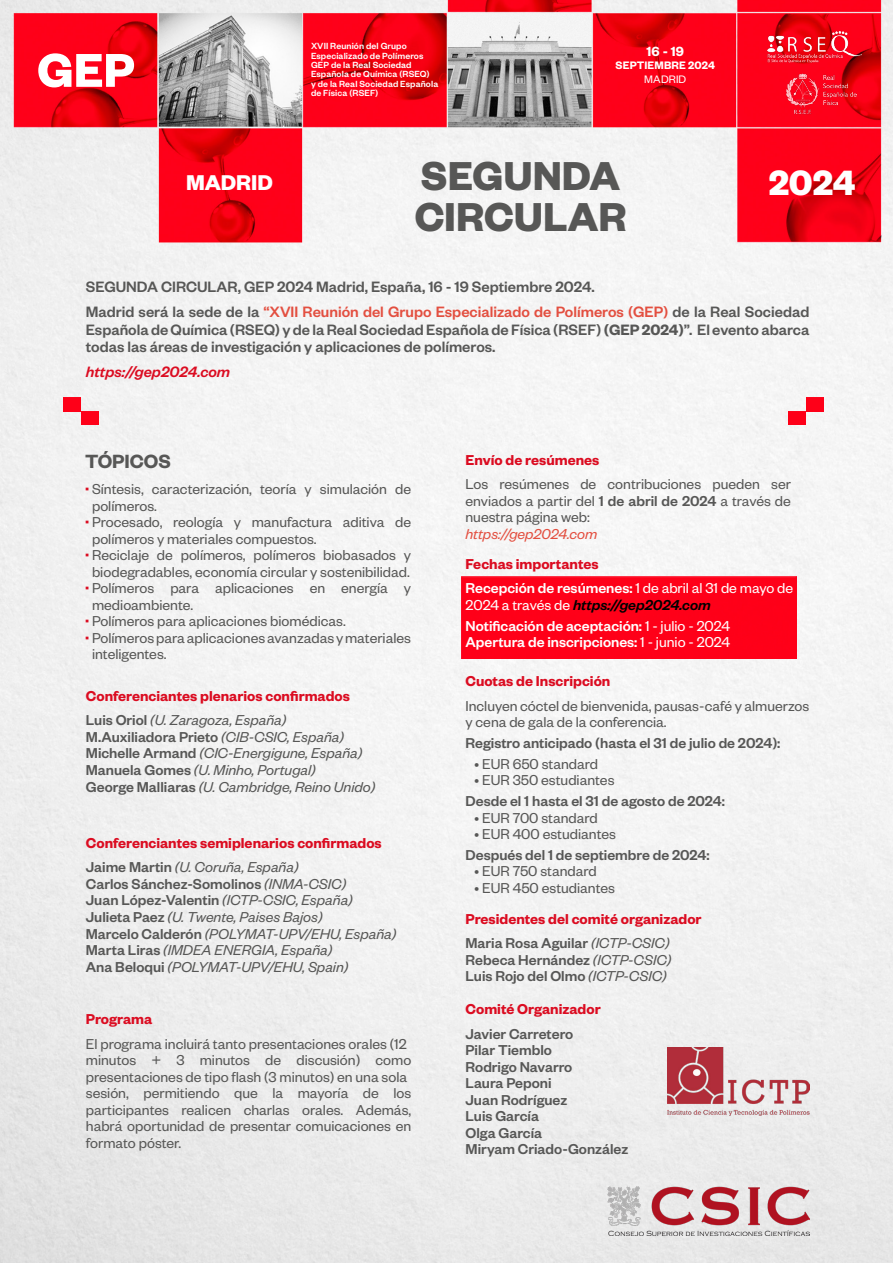
<style>
.page{position:relative;width:893px;height:1263px;background:#fff}
.page>*{position:absolute;margin:0;border:0;box-sizing:border-box;transform-origin:0 0}
.t1{font:700 52.05px "Founders Grotesk";color:#fff}
.t2{font:700 44.25px "Founders Grotesk";color:#575756}
.t3{font:700 38.55px "Founders Grotesk";color:#fff}
.t4{font:700 23.4px "Founders Grotesk";color:#fff}
.t5{font:600 21px "Founders Grotesk";color:#575756}
.t6{font:500 16.5px/25px "Founders Grotesk";color:#575756}
.t7{font:italic 500 16.5px "Founders Grotesk";color:#db0c21}
.t8{font:15.75px/16.5px "Founders Grotesk";color:#575756}
.t9{font:italic 15.75px/16.5px "Founders Grotesk";color:#575756}
.t10{font:600 15.75px/24.5px "Founders Grotesk";color:#db0c21}
.t11{font:500 15.75px/16.5px "Founders Grotesk";color:#575756}
.t12{font:15.75px/16.5px "Founders Grotesk";color:#fff}
.t13{font:500 15.75px/16.5px "Founders Grotesk";color:#fff}
.t14{font:italic 15.75px "Founders Grotesk";color:#e34f40}
.t15{font:600 14.55px "Founders Grotesk";color:#fff}
.t16{font:600 11.85px "Founders Grotesk";letter-spacing:.01em;color:#fff}
.t17{font:11.85px "Founders Grotesk";letter-spacing:.01em;color:#fff}
.t18{font:500 9.75px/9.3px "Founders Grotesk";letter-spacing:.01em;color:#fff}
.s1{color:#e34f40}
.s2{font-weight:600}
.s3{font-weight:700;color:#db0c21}
.s4{font-weight:500;color:#575756}
.s5{font-weight:400;font-style:italic;color:#575756}
.s6{font-weight:500;font-style:normal}
.s7{font-weight:500}
.s8{font-weight:500;font-style:italic;color:#000}
.s9{font-weight:400}
.s10{font-weight:400;font-style:italic}
</style>
<div class="page">
<img style="left:0;top:0;width:893px;height:1263px">
<img style="left:767px;top:32px;width:94px;height:31px">
<img style="left:786px;top:73px;width:70px;height:41px">
<img style="left:63px;top:397px;width:17px;height:14px">
<img style="left:81px;top:411px;width:17px;height:14px">
<img style="left:807px;top:397px;width:17px;height:14px">
<img style="left:789px;top:411px;width:17px;height:14px">
<img style="left:668px;top:1047px;width:141px;height:68px">
<div style="left:462px;top:576px;width:334px;height:83px;background:#fe0018"></div>
<img style="left:608px;top:1186px;width:201px;height:50px">
<h1 class="t1" style="left:37px;top:37px;width:99px">GEP</h1>
<h3 class="t4" style="left:186px;top:168px;width:88px">MADRID</h3>
<p class="t18" style="left:311px;top:41px;width:129px">XVII Reunión del Grupo<br>Especializado de Polímeros<br>GEP de la Real Sociedad<br>Española de Química (RSEQ)<br>y de la Real Sociedad Española</p>
<p class="t18" style="left:311px;top:88px;width:69px">de Física (RSEF)</p>
<p class="t15" style="left:646px;top:43px;width:39px">16 - 19</p>
<p class="t16" style="left:616px;top:58px;width:101px">SEPTIEMBRE 2024</p>
<p class="t17" style="left:644px;top:72px;width:43px">MADRID</p>
<h2 class="t2" style="left:421px;top:148px;width:201px">SEGUNDA</h2>
<h3 class="t3" style="left:769px;top:158px;width:88px">2024</h3>
<h2 class="t2" style="left:415px;top:188px;width:213px">CIRCULAR</h2>
<p class="t6" style="left:86px;top:273px;width:725px">SEGUNDA CIRCULAR, GEP 2024 Madrid, España, 16 - 19 Septiembre 2024.<br>Madrid será la sede de la <span class="s1">“XVII Reunión del Grupo Especializado de Polímeros (GEP)</span> de la Real Sociedad</p>
<p class="t6" style="left:86px;top:321px;width:725px;line-height:16.5px">Española de Química (RSEQ) y de la Real Sociedad Española de Física (RSEF) <span class="s2">(GEP 2024)</span>”. El evento abarca todas las áreas de investigación y aplicaciones de polímeros.</p>
<p class="t7" style="left:86px;top:361px;width:146px">https://gep2024.com</p>
<h3 class="t5" style="left:85px;top:448px;width:87px">TÓPICOS</h3>
<p class="t8" style="left:85px;top:480px;width:327px"><span class="s3">·</span> Síntesis, caracterización, teoría y simulación de</p>
<p class="t8" style="left:92px;top:496px;width:66px">polímeros.</p>
<p class="t8" style="left:85px;top:513px;width:327px"><span class="s3">·</span> Procesado, reología y manufactura aditiva de</p>
<p class="t8" style="left:92px;top:529px;width:226px">polímeros y materiales compuestos.</p>
<p class="t8" style="left:85px;top:546px;width:327px"><span class="s3">·</span> Reciclaje de polímeros, polímeros biobasados y</p>
<p class="t8" style="left:92px;top:562px;width:319px">biodegradables, economía circular y sostenibilidad.</p>
<p class="t8" style="left:85px;top:579px;width:327px"><span class="s3">·</span> Polímeros para aplicaciones en energía y</p>
<p class="t8" style="left:92px;top:596px;width:103px">medioambiente.</p>
<p class="t8" style="left:85px;top:612px;width:262px"><span class="s3">·</span> Polímeros para aplicaciones biomédicas.</p>
<p class="t8" style="left:85px;top:629px;width:328px"><span class="s3">·</span> Polímeros para aplicaciones avanzadas y materiales</p>
<p class="t8" style="left:92px;top:645px;width:76px">inteligentes.</p>
<p class="t10" style="left:86px;top:683px;width:266px">Conferenciantes plenarios confirmados<br><span class="s4">Luis Oriol</span> <span class="s5">(U. Zaragoza, España)</span></p>
<p class="t9" style="left:86px;top:728px;width:291px"><span class="s6">M.Auxiliadora Prieto</span> (CIB-CSIC, España)<br><span class="s6">Michelle Armand</span> (CIC-Energigune, España)<br><span class="s6">Manuela Gomes</span> (U. Minho, Portugal)<br><span class="s6">George Malliaras</span> (U. Cambridge, Reino Unido)</p>
<p class="t10" style="left:86px;top:830px;width:297px">Conferenciantes semiplenarios confirmados<br><span class="s4">Jaime Martin</span> <span class="s5">(U. Coruña, España)</span></p>
<p class="t9" style="left:86px;top:875px;width:312px"><span class="s6">Carlos Sánchez-Somolinos</span> (INMA-CSIC)<br><span class="s6">Juan López-Valentin</span> (ICTP-CSIC, España)<br><span class="s6">Julieta Paez</span> (U. Twente, Paises Bajos)<br><span class="s6">Marcelo Calderón</span> (POLYMAT-UPV/EHU, España)<br><span class="s6">Marta Liras</span> (IMDEA ENERGIA, España)<br><span class="s6">Ana Beloqui</span> (POLYMAT-UPV/EHU, Spain)</p>
<p class="t10" style="left:86px;top:1006px;width:68px">Programa</p>
<p class="t8" style="left:86px;top:1034px;width:327px">El programa incluirá tanto presentaciones orales (12 minutos + 3 minutos de discusión) como presentaciones de tipo flash (3 minutos) en una sola sesión, permitiendo que la mayoría de los participantes realicen charlas orales. Además, habrá oportunidad de presentar comuicaciones en formato póster.</p>
<p class="t10" style="left:465px;top:447px;width:135px">Envío de resúmenes</p>
<p class="t8" style="left:465px;top:475px;width:327px;text-align:justify">Los resúmenes de contribuciones pueden ser enviados a partir del <span class="s7">1 de abril de 2024</span> a través de nuestra página web:</p>
<p class="t14" style="left:465px;top:524px;width:133px">https://gep2024.com</p>
<p class="t10" style="left:465px;top:551px;width:135px">Fechas importantes</p>
<p class="t12" style="left:465px;top:579px;width:329px"><span class="s7">Recepción de resúmenes:</span> 1 de abril al 31 de mayo de<br>2024 a través de <span class="s8">https://gep2024.com</span></p>
<p class="t13" style="left:465px;top:616px;width:266px">Notificación de aceptación: <span class="s9">1 - julio - 2024<br></span>Apertura de inscripciones: <span class="s9">1 - junio - 2024</span></p>
<p class="t10" style="left:465px;top:668px;width:146px">Cuotas de Inscripción</p>
<p class="t8" style="left:465px;top:697px;width:345px">Incluyen cóctel de bienvenida, pausas-café y almuerzos y cena de gala de la conferencia.</p>
<p class="t11" style="left:465px;top:734px;width:316px">Registro anticipado (hasta el 31 de julio de 2024):</p>
<p class="t8" style="left:474px;top:755px;width:126px">• EUR 650 standard</p>
<p class="t8" style="left:474px;top:771px;width:142px">• EUR 350 estudiantes</p>
<p class="t11" style="left:465px;top:792px;width:261px">Desde el 1 hasta el 31 de agosto de 2024:</p>
<p class="t8" style="left:474px;top:808px;width:125px">• EUR 700 standard</p>
<p class="t8" style="left:474px;top:825px;width:144px">• EUR 400 estudiantes</p>
<p class="t11" style="left:465px;top:846px;width:246px">Después del 1 de septiembre de 2024:</p>
<p class="t8" style="left:474px;top:862px;width:124px">• EUR 750 standard</p>
<p class="t8" style="left:474px;top:879px;width:143px">• EUR 450 estudiantes</p>
<p class="t10" style="left:465px;top:906px;width:238px">Presidentes del comité organizador<br><span class="s4">Maria Rosa Aguilar</span> <span class="s5">(ICTP-CSIC)</span></p>
<p class="t11" style="left:465px;top:950px;width:207px">Rebeca Hernández <span class="s10">(ICTP-CSIC)<br></span>Luis Rojo del Olmo <span class="s10">(ICTP-CSIC)</span></p>
<p class="t10" style="left:465px;top:996px;width:137px">Comité Organizador</p>
<p class="t11" style="left:465px;top:1024px;width:164px">Javier Carretero<br>Pilar Tiemblo<br>Rodrigo Navarro<br>Laura Peponi<br>Juan Rodríguez<br>Luis García<br>Olga García<br>Miryam Criado-González</p>
</div>
